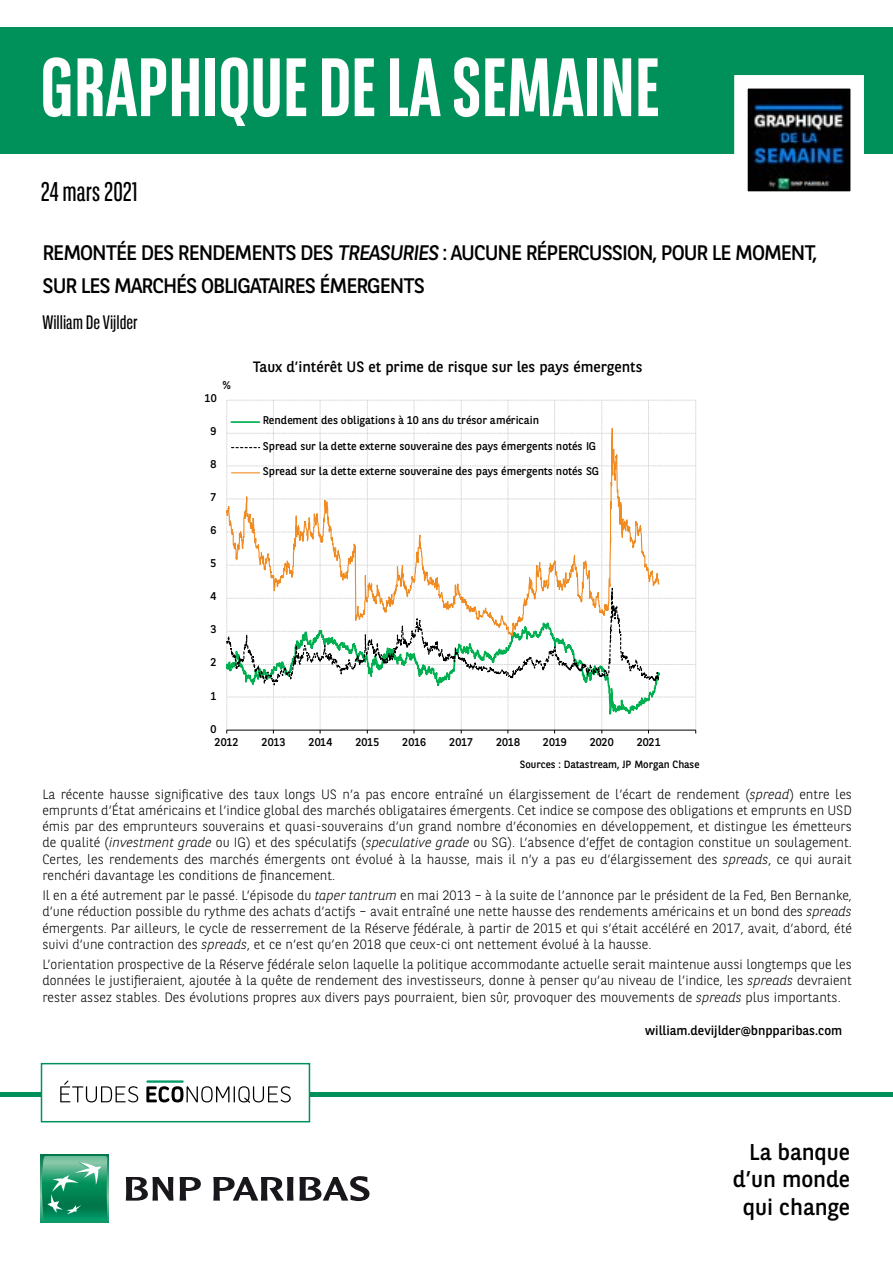
<style>
.page{position:relative;width:893px;height:1263px;background:#fff}
.page>*{position:absolute;margin:0;border:0;box-sizing:border-box;transform-origin:0 0}
.t1{font:700 82.5px "BNPP Sans Condensed";color:#fff}
.t2{font:27px "BNPP Sans Condensed";color:#000}
.t3{font:22.8px/27.3px "BNPP Sans";color:#000;text-align:right}
.t4{font:21px/32.4px "BNPP Sans";letter-spacing:-.05em;color:#000}
.t5{font:19.5px "BNPP Sans Condensed";color:#000}
.t6{font:15px "BNPP Sans";color:#000}
.t7{font:300 13.5px/16.2px "BNPP Sans";color:#000;text-align:justify}
.t8{font:13.05px "BNPP Sans";color:#000}
.t9{font:11.25px "BNPP Sans";color:#000}
.t10{font:10.5px "BNPP Sans";color:#000}
.s1{font-style:italic}
</style>
<div class="page">
<div style="left:1px;top:27px;width:892px;height:127px;background:#00915b"></div>
<hr style="left:0;top:1093px;width:893px;height:4px;background:#00915b">
<svg style="left:41px;top:1155px;width:68px;height:68px"></svg>
<svg style="left:42px;top:1156px;width:65px;height:64px;background:#35a178"></svg>
<svg style="left:126px;top:1177px;width:47px;height:23px"></svg>
<svg style="left:180px;top:1177px;width:21px;height:23px"></svg>
<svg style="left:213px;top:1176px;width:156px;height:25px"></svg>
<svg style="left:734px;top:75px;width:130px;height:117px;background:#5b646d"></svg>
<div style="left:41px;top:1063px;width:269px;height:59px;background:#fff;border:2px solid #00915b"></div>
<svg style="left:60px;top:1080px;width:78px;height:22px"></svg>
<svg style="left:146px;top:1080px;width:145px;height:23px"></svg>
<svg style="left:226px;top:400px;width:470px;height:333px"></svg>
<h1 class="t1" style="left:41px;top:39px;width:621px">GRAPHIQUE DE LA SEMAINE</h1>
<h2 class="t2" style="left:41px;top:174px;width:98px">24 mars 2021</h2>
<h3 class="t4" style="left:42px;top:236px;width:776px">REMONTÉE DES RENDEMENTS DES TREASURIES : AUCUNE RÉPERCUSSION, POUR LE MOMENT,<br>SUR LES MARCHÉS OBLIGATAIRES ÉMERGENTS</h3>
<h3 class="t5" style="left:42px;top:310px;width:97px">William De Vijlder</h3>
<p class="t9" style="left:222px;top:378px;width:10px">%</p>
<p class="t9" style="left:205px;top:391px;width:14px">10</p>
<p class="t9" style="left:211px;top:424px;width:7px">9</p>
<p class="t9" style="left:211px;top:457px;width:7px">8</p>
<p class="t9" style="left:211px;top:490px;width:7px">7</p>
<p class="t9" style="left:211px;top:523px;width:7px">6</p>
<p class="t9" style="left:211px;top:556px;width:7px">5</p>
<p class="t9" style="left:211px;top:589px;width:7px">4</p>
<p class="t9" style="left:211px;top:622px;width:7px">3</p>
<p class="t9" style="left:211px;top:655px;width:7px">2</p>
<p class="t9" style="left:211px;top:688px;width:7px">1</p>
<p class="t9" style="left:211px;top:721px;width:7px">0</p>
<p class="t6" style="left:253px;top:357px;width:391px">Taux d’intérêt US et prime de risque sur les pays émergents</p>
<p class="t9" style="left:263px;top:413px;width:278px">Rendement des obligations à 10 ans du trésor américain</p>
<p class="t9" style="left:263px;top:438px;width:335px">Spread sur la dette externe souveraine des pays émergents notés IG</p>
<p class="t9" style="left:263px;top:464px;width:338px">Spread sur la dette externe souveraine des pays émergents notés SG</p>
<p class="t9" style="left:215px;top:735px;width:25px">2012</p>
<p class="t9" style="left:262px;top:735px;width:25px">2013</p>
<p class="t9" style="left:308px;top:735px;width:25px">2014</p>
<p class="t9" style="left:355px;top:735px;width:25px">2015</p>
<p class="t9" style="left:402px;top:735px;width:25px">2016</p>
<p class="t9" style="left:449px;top:735px;width:25px">2017</p>
<p class="t9" style="left:496px;top:735px;width:25px">2018</p>
<p class="t9" style="left:543px;top:735px;width:25px">2019</p>
<p class="t9" style="left:590px;top:735px;width:25px">2020</p>
<p class="t9" style="left:637px;top:735px;width:25px">2021</p>
<p class="t10" style="left:520px;top:757px;width:181px">Sources : Datastream, JP Morgan Chase</p>
<p class="t7" style="left:42px;top:785px;width:811px">La récente hausse significative des taux longs US n’a pas encore entraîné un élargissement de l’écart de rendement (<span class="s1">spread</span>) entre les emprunts d’État américains et l’indice global des marchés obligataires émergents. Cet indice se compose des obligations et emprunts en USD émis par des emprunteurs souverains et quasi-souverains d’un grand nombre d’économies en développement, et distingue les émetteurs de qualité (<span class="s1">investment grade</span> ou IG) et des spéculatifs (<span class="s1">speculative grade</span> ou SG). L’absence d’effet de contagion constitue un soulagement.<br>Certes, les rendements des marchés émergents ont évolué à la hausse, mais il n’y a pas eu d’élargissement des <span class="s1">spreads</span>, ce qui aurait renchéri davantage les conditions de financement.</p>
<p class="t7" style="left:42px;top:887px;width:811px">Il en a été autrement par le passé. L’épisode du <span class="s1">taper tantrum</span> en mai 2013 – à la suite de l’annonce par le président de la Fed, Ben Bernanke, d’une réduction possible du rythme des achats d’actifs – avait entraîné une nette hausse des rendements américains et un bond des <span class="s1">spreads </span>émergents. Par ailleurs, le cycle de resserrement de la Réserve fédérale, à partir de 2015 et qui s’était accéléré en 2017, avait, d’abord, été suivi d’une contraction des <span class="s1">spreads</span>, et ce n’est qu’en 2018 que ceux-ci ont nettement évolué à la hausse.</p>
<p class="t7" style="left:42px;top:956px;width:811px">L’orientation prospective de la Réserve fédérale selon laquelle la politique accommodante actuelle serait maintenue aussi longtemps que les données le justifieraient, ajoutée à la quête de rendement des investisseurs, donne à penser qu’au niveau de l’indice, les <span class="s1">spreads</span> devraient rester assez stables. Des évolutions propres aux divers pays pourraient, bien sûr, provoquer des mouvements de <span class="s1">spreads</span> plus importants.</p>
<p class="t8" style="left:645px;top:1021px;width:198px">william.devijlder@bnpparibas.com</p>
<h3 class="t3" style="left:733px;top:1137px;width:119px">La banque d’un monde qui change</h3>
</div>
